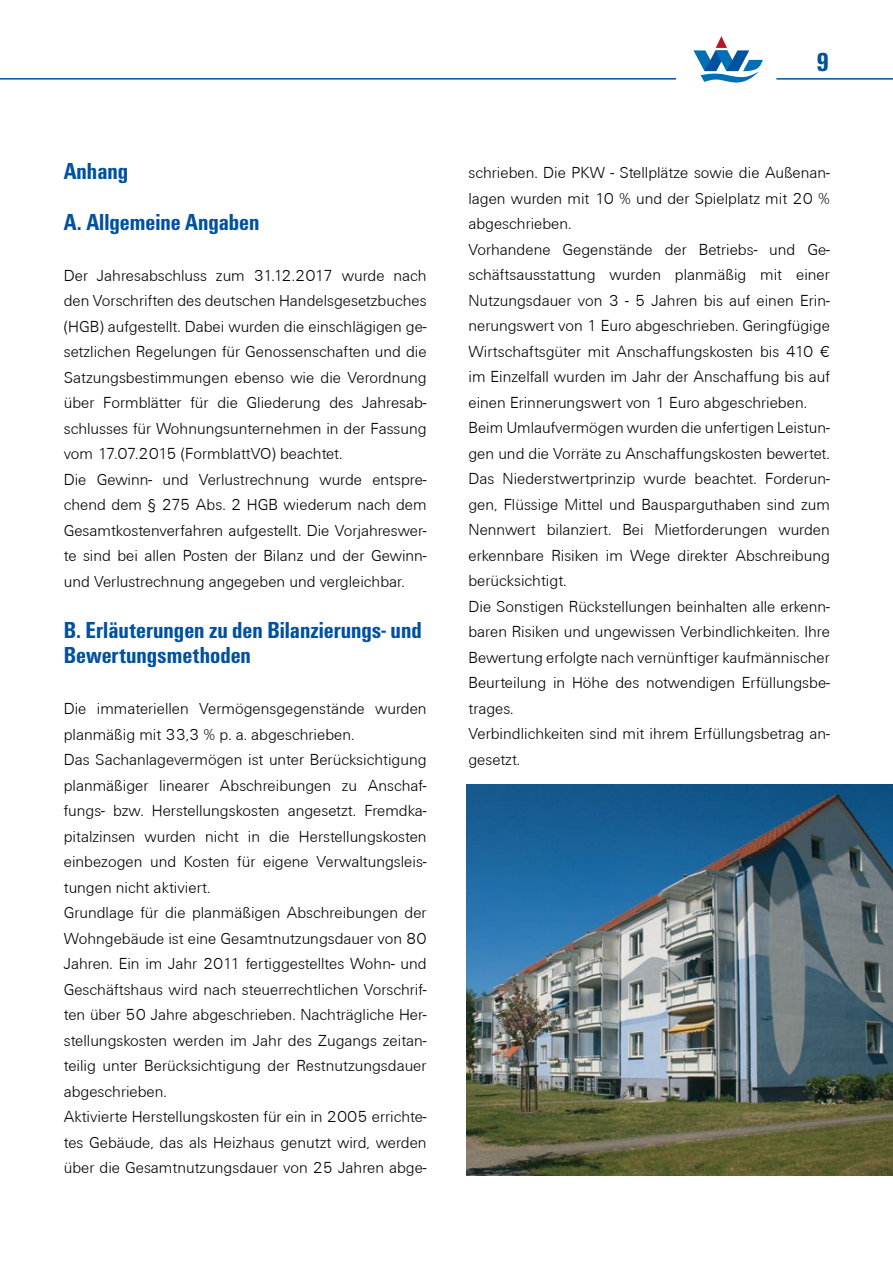
<style>
.page{position:relative;width:893px;height:1263px;background:#fff}
.page>*{position:absolute;margin:0;border:0;box-sizing:border-box;transform-origin:0 0}
.t1{font:700 condensed 27px "Unitus T";color:#00519e}
.t2{font:700 condensed 24px/51px "Unitus T";color:#00519e}
.t3{font:300 16.5px/25.5px "U001 T";color:#000}
</style>
<div class="page">
<hr style="left:0;top:78px;width:676px;height:2px;background:#00519e">
<hr style="left:776px;top:78px;width:117px;height:2px;background:#00519e">
<svg style="left:693px;top:36px;width:70px;height:47px"></svg>
<img style="left:466px;top:784px;width:427px;height:392px">
<h2 class="t2" style="left:64px;top:145px;width:197px">Anhang<br>A. Allgemeine Angaben</h2>
<p class="t3" style="left:64px;top:263px;width:364px">Der Jahresabschluss zum 31.12.2017 wurde nach den Vorschriften des deutschen Handelsgesetzbuches (HGB) aufgestellt. Dabei wurden die einschlägigen ge&shy;setzlichen Regelungen für Genossenschaften und die Satzungsbestimmungen ebenso wie die Verordnung über Formblätter für die Gliederung des Jahresab&shy;schlusses für Wohnungsunternehmen in der Fassung vom 17.07.2015 (FormblattVO) beachtet.<br>Die Gewinn- und Verlustrechnung wurde entspre&shy;chend dem § 275 Abs. 2 HGB wiederum nach dem Gesamtkostenverfahren aufgestellt. Die Vorjahreswer&shy;te sind bei allen Posten der Bilanz und der Gewinn&shy;und Verlustrechnung angegeben und vergleichbar.</p>
<h2 class="t2" style="left:64px;top:616px;width:359px;line-height:25.5px">B. Erläuterungen zu den Bilanzierungs- und<br>Bewertungsmethoden</h2>
<p class="t3" style="left:64px;top:696px;width:364px">Die immateriellen Vermögensgegenstände wurden planmäßig mit 33,3 % p. a. abgeschrieben.<br>Das Sachanlagevermögen ist unter Berücksichtigung planmäßiger linearer Abschreibungen zu Anschaf&shy;fungs- bzw. Herstellungskosten angesetzt. Fremdka&shy;pitalzinsen wurden nicht in die Herstellungskosten einbezogen und Kosten für eigene Verwaltungsleis&shy;tungen nicht aktiviert.<br>Grundlage für die planmäßigen Abschreibungen der Wohngebäude ist eine Gesamtnutzungsdauer von 80<br>Jahren. Ein im Jahr 2011 fertiggestelltes Wohn- und Geschäftshaus wird nach steuerrechtlichen Vorschrif&shy;ten über 50 Jahre abgeschrieben. Nachträgliche Her&shy;stellungskosten werden im Jahr des Zugangs zeitan&shy;teilig unter Berücksichtigung der Restnutzungsdauer abgeschrieben.<br>Aktivierte Herstellungskosten für ein in 2005 errichte&shy;tes Gebäude, das als Heizhaus genutzt wird, werden über die Gesamtnutzungsdauer von 25 Jahren abge-</p>
<h1 class="t1" style="left:816px;top:46px;width:14px">9</h1>
<p class="t3" style="left:468px;top:160px;width:363px">schrieben. Die PKW - Stellplätze sowie die Außenan&shy;lagen wurden mit 10 % und der Spielplatz mit 20 % abgeschrieben.<br>Vorhandene Gegenstände der Betriebs- und Ge&shy;schäftsausstattung wurden planmäßig mit einer Nutzungsdauer von 3 - 5 Jahren bis auf einen Erin&shy;nerungswert von 1 Euro abgeschrieben. Geringfügige Wirtschaftsgüter mit Anschaffungskosten bis 410 € im Einzelfall wurden im Jahr der Anschaffung bis auf einen Erinnerungswert von 1 Euro abgeschrieben.<br>Beim Umlaufvermögen wurden die unfertigen Leistun&shy;gen und die Vorräte zu Anschaffungskosten bewertet.<br>Das Niederstwertprinzip wurde beachtet. Forderun&shy;gen, Flüssige Mittel und Bausparguthaben sind zum Nennwert bilanziert. Bei Mietforderungen wurden erkennbare Risiken im Wege direkter Abschreibung berücksichtigt.<br>Die Sonstigen Rückstellungen beinhalten alle erkenn&shy;baren Risiken und ungewissen Verbindlichkeiten. Ihre Bewertung erfolgte nach vernünftiger kaufmännischer Beurteilung in Höhe des notwendigen Erfüllungsbe&shy;trages.<br>Verbindlichkeiten sind mit ihrem Erfüllungsbetrag an&shy;gesetzt.</p>
</div>
